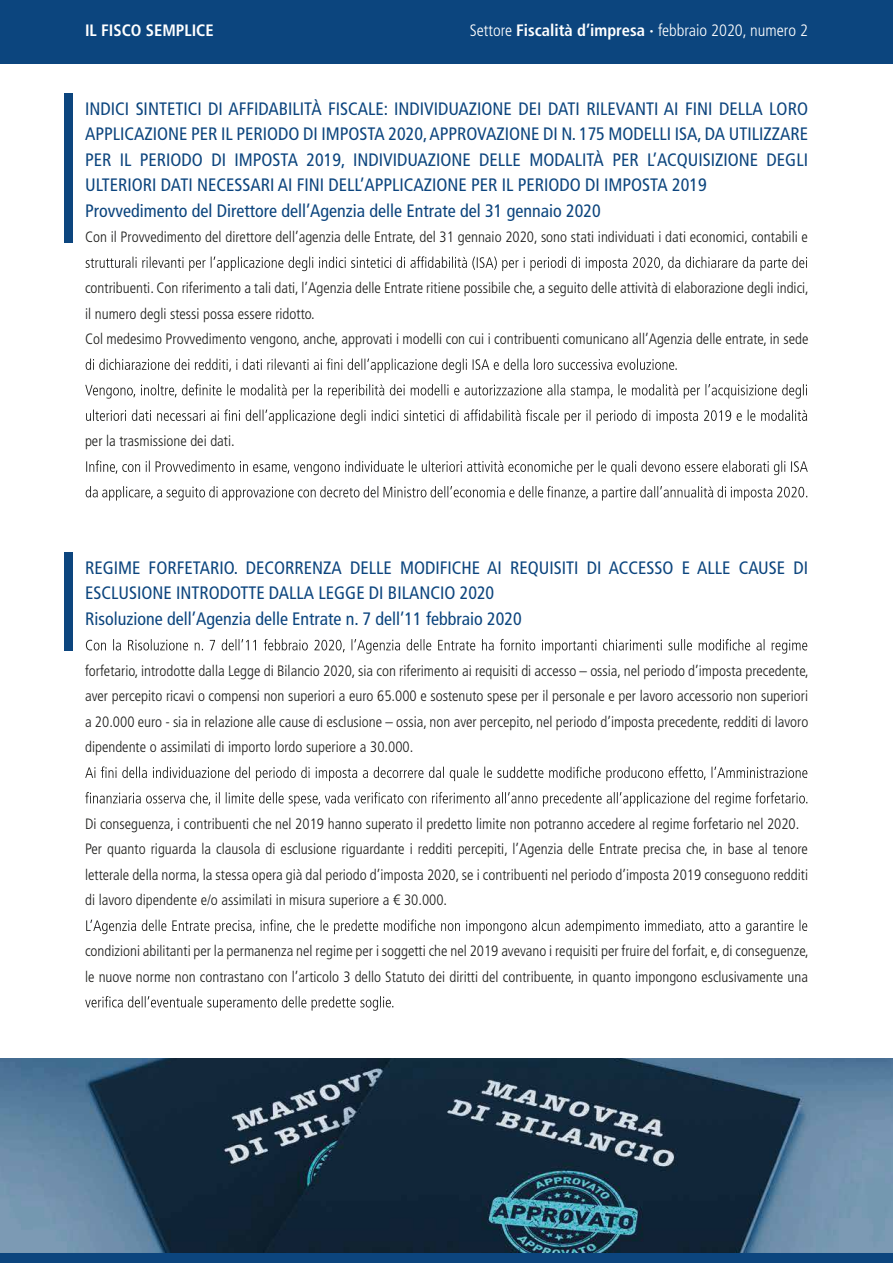
<style>
.page{position:relative;width:893px;height:1263px;background:#fff}
.page>*{position:absolute;margin:0;border:0;box-sizing:border-box;transform-origin:0 0}
.t1{font:condensed 18px/25.5px "Frutiger LT Std";color:#0c457e}
.t2{font:300 condensed 16.5px "Frutiger LT Std";color:#fff}
.t3{font:700 condensed 16.5px "Frutiger LT Std";color:#fff}
.t4{font:300 condensed 15px/25.5px "Frutiger LT Std";color:#1d1d1b}
.s1{font-weight:700}
</style>
<div class="page">
<div style="left:0;top:0;width:893px;height:64px;background:#0c457e"></div>
<div style="left:0;top:1252px;width:893px;height:11px;background:#0c457e"></div>
<div style="left:64px;top:93px;width:8px;height:150px;background:#0c457e"></div>
<svg style="left:86px;top:256px;width:721px;height:15px"></svg>
<svg style="left:86px;top:358px;width:591px;height:15px"></svg>
<svg style="left:85px;top:384px;width:722px;height:15px"></svg>
<svg style="left:86px;top:409px;width:721px;height:15px"></svg>
<svg style="left:86px;top:460px;width:722px;height:15px"></svg>
<svg style="left:86px;top:486px;width:721px;height:15px"></svg>
<div style="left:64px;top:552px;width:8px;height:99px;background:#0c457e"></div>
<svg style="left:86px;top:639px;width:721px;height:15px"></svg>
<svg style="left:85px;top:766px;width:722px;height:15px"></svg>
<svg style="left:85px;top:792px;width:722px;height:15px"></svg>
<svg style="left:86px;top:919px;width:721px;height:15px"></svg>
<svg style="left:85px;top:996px;width:308px;height:15px"></svg>
<img style="left:0;top:1058px;width:893px;height:194px">
<p class="t3" style="left:85px;top:20px;width:130px">IL FISCO SEMPLICE</p>
<p class="t2" style="left:470px;top:21px;width:340px">Settore <span class="s1">Fiscalità d’impresa ·</span> febbraio 2020, numero 2</p>
<p class="t1" style="left:85px;top:96px;width:725px">INDICI SINTETICI DI AFFIDABILITÀ FISCALE: INDIVIDUAZIONE DEI DATI RILEVANTI AI FINI DELLA LORO APPLICAZIONE PER IL PERIODO DI IMPOSTA 2020,APPROVAZIONE DI N. 175 MODELLI ISA, DA UTILIZZARE PER IL PERIODO DI IMPOSTA 2019, INDIVIDUAZIONE DELLE MODALITÀ PER L’ACQUISIZIONE DEGLI ULTERIORI DATI NECESSARI AI FINI DELL’APPLICAZIONE PER IL PERIODO DI IMPOSTA 2019<br>Provvedimento del Direttore dell’Agenzia delle Entrate del 31 gennaio 2020</p>
<p class="t4" style="left:85px;top:225px;width:724px">Con il Provvedimento del direttore dell’agenzia delle Entrate, del 31 gennaio 2020, sono stati individuati i dati economici, contabili e</p>
<p class="t4" style="left:85px;top:276px;width:725px">contribuenti. Con riferimento a tali dati, l’Agenzia delle Entrate ritiene possibile che, a seguito delle attività di elaborazione degli indici, il numero degli stessi possa essere ridotto.<br>Col medesimo Provvedimento vengono, anche, approvati i modelli con cui i contribuenti comunicano all’Agenzia delle entrate, in sede</p>
<p class="t4" style="left:85px;top:429px;width:151px">per la trasmissione dei dati.</p>
<p class="t1" style="left:85px;top:555px;width:724px">REGIME FORFETARIO. DECORRENZA DELLE MODIFICHE AI REQUISITI DI ACCESSO E ALLE CAUSE DI<br>ESCLUSIONE INTRODOTTE DALLA LEGGE DI BILANCIO 2020<br>Risoluzione dell’Agenzia delle Entrate n. 7 dell’11 febbraio 2020</p>
<p class="t4" style="left:85px;top:658px;width:725px;text-align:justify">forfetario, introdotte dalla Legge di Bilancio 2020, sia con riferimento ai requisiti di accesso – ossia, nel periodo d’imposta precedente, aver percepito ricavi o compensi non superiori a euro 65.000 e sostenuto spese per il personale e per lavoro accessorio non superiori a 20.000 euro - sia in relazione alle cause di esclusione – ossia, non aver percepito, nel periodo d’imposta precedente, redditi di lavoro dipendente o assimilati di importo lordo superiore a 30.000.</p>
<p class="t4" style="left:85px;top:811px;width:725px">Di conseguenza, i contribuenti che nel 2019 hanno superato il predetto limite non potranno accedere al regime forfetario nel 2020.<br>Per quanto riguarda la clausola di esclusione riguardante i redditi percepiti, l’Agenzia delle Entrate precisa che, in base al tenore letterale della norma, la stessa opera già dal periodo d’imposta 2020, se i contribuenti nel periodo d’imposta 2019 conseguono redditi di lavoro dipendente e/o assimilati in misura superiore a € 30.000.</p>
<p class="t4" style="left:85px;top:939px;width:725px">condizioni abilitanti per la permanenza nel regime per i soggetti che nel 2019 avevano i requisiti per fruire del forfait, e, di conseguenze, le nuove norme non contrastano con l’articolo 3 dello Statuto dei diritti del contribuente, in quanto impongono esclusivamente una</p>
</div>
